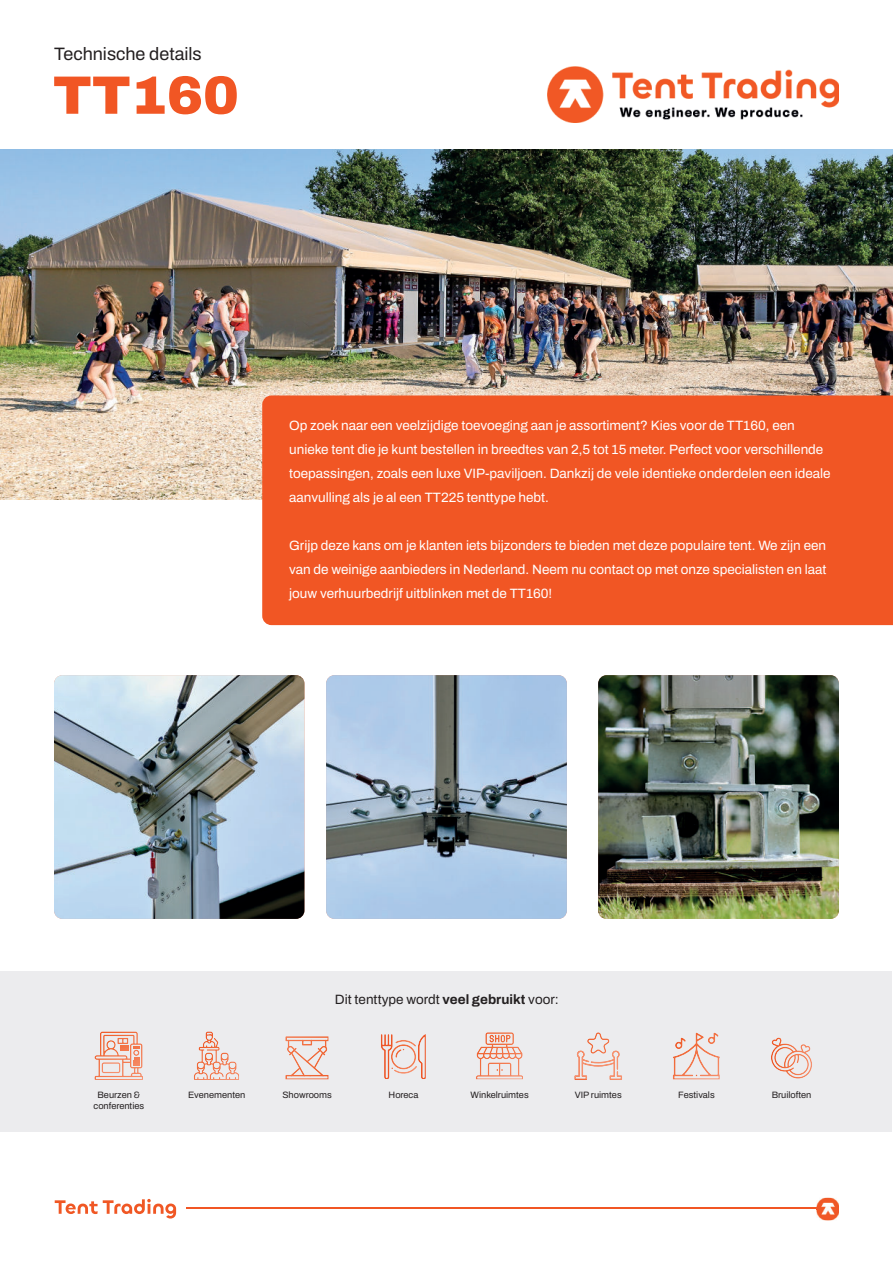
<style>
.page{position:relative;width:893px;height:1263px;background:#fff}
.page>*{position:absolute;margin:0;border:0;box-sizing:border-box;transform-origin:0 0}
.t1{font:900 54px "Archivo";color:#f15624}
.t2{font:18px "Archivo";color:#231f20}
.t3{font:13.5px/24px "Archivo";color:#fff}
.t4{font:13.5px "Archivo";color:#231f20}
.t5{font:9.3px/11.1px "Archivo";color:#231f20;text-align:center}
.s1{font-weight:700}
</style>
<div class="page">
<img style="left:0;top:150px;width:893px;height:350px">
<img style="left:548px;top:67px;width:291px;height:55px">
<svg style="left:54px;top:1199px;width:122px;height:20px"></svg>
<hr style="left:186px;top:1207px;width:634px;height:2px;background:#f15624">
<img style="left:816px;top:1198px;width:23px;height:22px">
<img style="left:54px;top:675px;width:250px;height:244px">
<img style="left:326px;top:675px;width:241px;height:244px">
<img style="left:598px;top:675px;width:241px;height:244px">
<div style="left:262px;top:395px;width:631px;height:230px;background:#f15624"></div>
<div style="left:1px;top:971px;width:891px;height:160px;background:#ececee"></div>
<svg style="left:94px;top:1031px;width:49px;height:49px"></svg>
<svg style="left:194px;top:1031px;width:45px;height:49px"></svg>
<svg style="left:285px;top:1036px;width:44px;height:43px"></svg>
<svg style="left:381px;top:1034px;width:45px;height:45px"></svg>
<svg style="left:476px;top:1032px;width:47px;height:47px"></svg>
<svg style="left:574px;top:1032px;width:48px;height:48px"></svg>
<svg style="left:673px;top:1032px;width:47px;height:47px"></svg>
<svg style="left:771px;top:1037px;width:41px;height:42px"></svg>
<h2 class="t2" style="left:54px;top:47px;width:149px">Technische details</h2>
<h1 class="t1" style="left:53px;top:64px;width:188px">TT160</h1>
<p class="t3" style="left:289px;top:414px;width:543px">Op zoek naar een veelzijdige toevoeging aan je assortiment? Kies voor de TT160, een unieke tent die je kunt bestellen in breedtes van 2,5 tot 15 meter. Perfect voor verschillende toepassingen, zoals een luxe VIP-paviljoen. Dankzij de vele identieke onderdelen een ideale aanvulling als je al een TT225 tenttype hebt.</p>
<p class="t3" style="left:289px;top:534px;width:539px;text-align:justify">Grijp deze kans om je klanten iets bijzonders te bieden met deze populaire tent. We zijn een van de weinige aanbieders in Nederland. Neem nu contact op met onze specialisten en laat jouw verhuurbedrijf uitblinken met de TT160!</p>
<p class="t4" style="left:335px;top:994px;width:225px">Dit tenttype wordt <span class="s1">veel gebruikt</span> voor:</p>
<p class="t5" style="left:94px;top:1089px;width:52px">Beurzen &amp; conferenties</p>
<p class="t5" style="left:188px;top:1089px;width:59px">Evenementen</p>
<p class="t5" style="left:282px;top:1089px;width:51px">Showrooms</p>
<p class="t5" style="left:389px;top:1089px;width:31px">Horeca</p>
<p class="t5" style="left:471px;top:1089px;width:60px">Winkelruimtes</p>
<p class="t5" style="left:575px;top:1089px;width:48px">VIP ruimtes</p>
<p class="t5" style="left:678px;top:1089px;width:38px">Festivals</p>
<p class="t5" style="left:772px;top:1089px;width:41px">Bruiloften</p>
</div>
